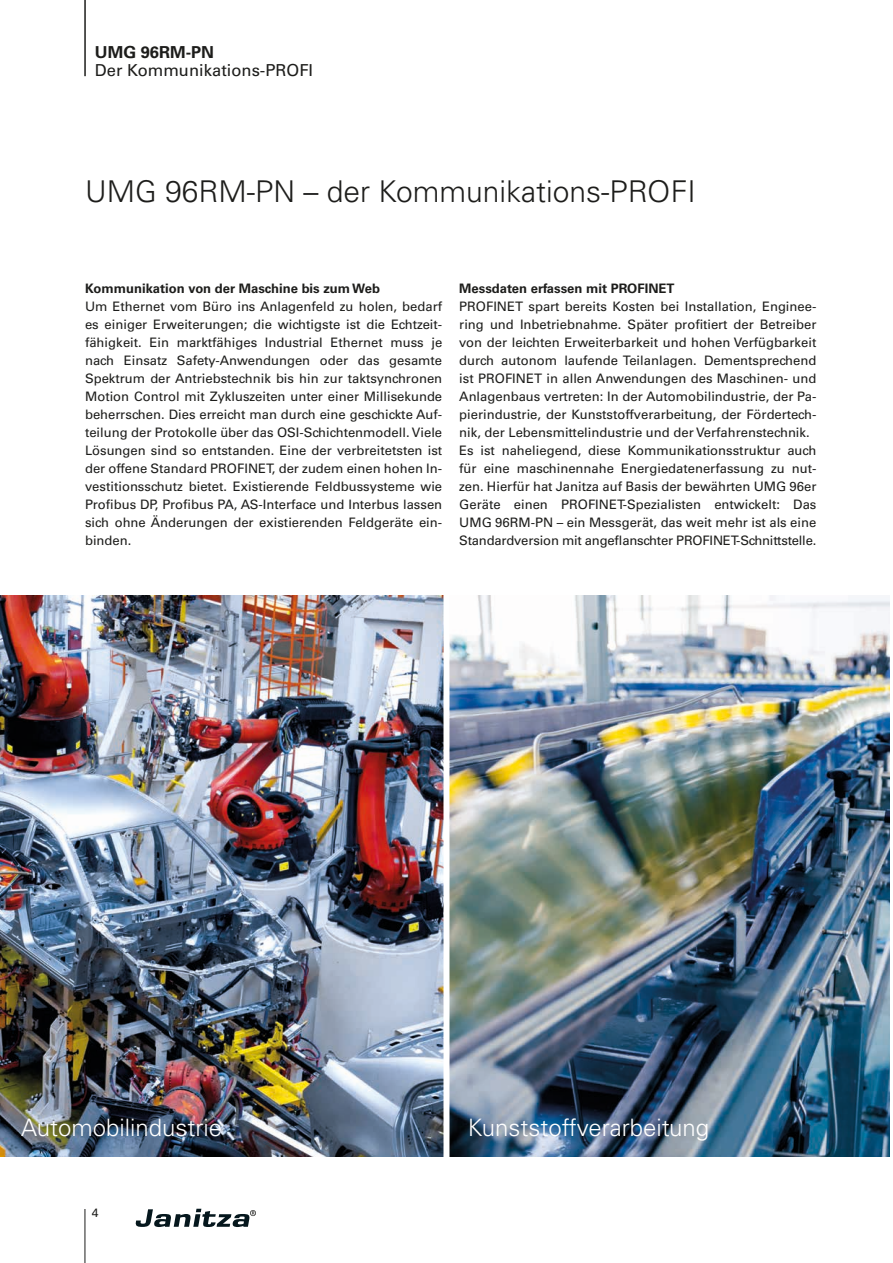
<style>
.page{position:relative;width:893px;height:1263px;background:#fff}
.page>*{position:absolute;margin:0;border:0;box-sizing:border-box;transform-origin:0 0}
.t1{font:300 30px "Univers LT Std";color:#1d1d1b}
.t2{font:300 24px "Univers LT Std";color:#fff}
.t3{font:16.5px "Univers LT Std";color:#1d1d1b}
.t4{font:700 16.5px "Univers LT Std";color:#1d1d1b}
.t5{font:13.05px/18px "Univers LT Std";color:#1d1d1b;text-align:justify}
.t6{font:700 13.05px "Univers LT Std";color:#1d1d1b}
.t7{font:12px "Univers LT Std";color:#1d1d1b}
</style>
<div class="page">
<svg style="left:136px;top:1209px;width:120px;height:18px"></svg>
<hr style="left:85px;top:1209px;width:1px;height:54px;background:#1d1d1b">
<hr style="left:84px;top:0;width:2px;height:76px;background:#1d1d1b">
<img style="left:0;top:595px;width:890px;height:562px">
<div style="left:443px;top:580px;width:6px;height:601px;background:#fff"></div>
<p class="t4" style="left:95px;top:42px;width:121px">UMG 96RM-PN</p>
<p class="t3" style="left:95px;top:60px;width:220px">Der Kommunikations-PROFI</p>
<h1 class="t1" style="left:85px;top:174px;width:612px">UMG 96RM-PN – der Kommunikations-PROFI</h1>
<p class="t6" style="left:85px;top:280px;width:296px">Kommunikation von der Maschine bis zum Web</p>
<p class="t5" style="left:85px;top:297px;width:359px">Um Ethernet vom Büro ins Anlagenfeld zu holen, bedarf es einiger Erweiterungen; die wichtigste ist die Echtzeit&shy;fähigkeit. Ein marktfähiges Industrial Ethernet muss je nach Einsatz Safety-Anwendungen oder das gesamte Spektrum der Antriebstechnik bis hin zur taktsynchronen Motion Control mit Zykluszeiten unter einer Millisekunde beherrschen. Dies erreicht man durch eine geschickte Auf&shy;teilung der Protokolle über das OSI-Schichtenmodell. Viele Lösungen sind so entstanden. Eine der verbreitetsten ist der offene Standard PROFINET, der zudem einen hohen In&shy;vestitionsschutz bietet. Existierende Feldbussysteme wie Profibus DP, Profibus PA, AS-Interface und Interbus lassen sich ohne Änderungen der existierenden Feldgeräte ein&shy;binden.</p>
<p class="t6" style="left:459px;top:280px;width:217px">Messdaten erfassen mit PROFINET</p>
<p class="t5" style="left:459px;top:297px;width:359px;text-align:left">PROFINET spart bereits Kosten bei Installation, Enginee&shy;ring und Inbetriebnahme. Später profitiert der Betreiber von der leichten Erweiterbarkeit und hohen Verfügbarkeit durch autonom laufende Teilanlagen. Dementsprechend ist PROFINET in allen Anwendungen des Maschinen- und Anlagenbaus vertreten: In der Automobilindustrie, der Pa&shy;pierindustrie, der Kunststoffverarbeitung, der Fördertech&shy;nik, der Lebensmittelindustrie und der Verfahrenstechnik.<br>Es ist naheliegend, diese Kommunikationsstruktur auch für eine maschinennahe Energiedatenerfassung zu nut&shy;zen. Hierfür hat Janitza auf Basis der bewährten UMG 96er Geräte einen PROFINET-Spezialisten entwickelt: Das UMG 96RM-PN – ein Messgerät, das weit mehr ist als eine Standardversion mit angeflanschter PROFINET-Schnittstelle.</p>
<h2 class="t2" style="left:21px;top:1113px;width:202px">Automobilindustrie</h2>
<h2 class="t2" style="left:468px;top:1113px;width:243px">Kunststoffverarbeitung</h2>
<p class="t7" style="left:92px;top:1205px;width:8px">4</p>
</div>
